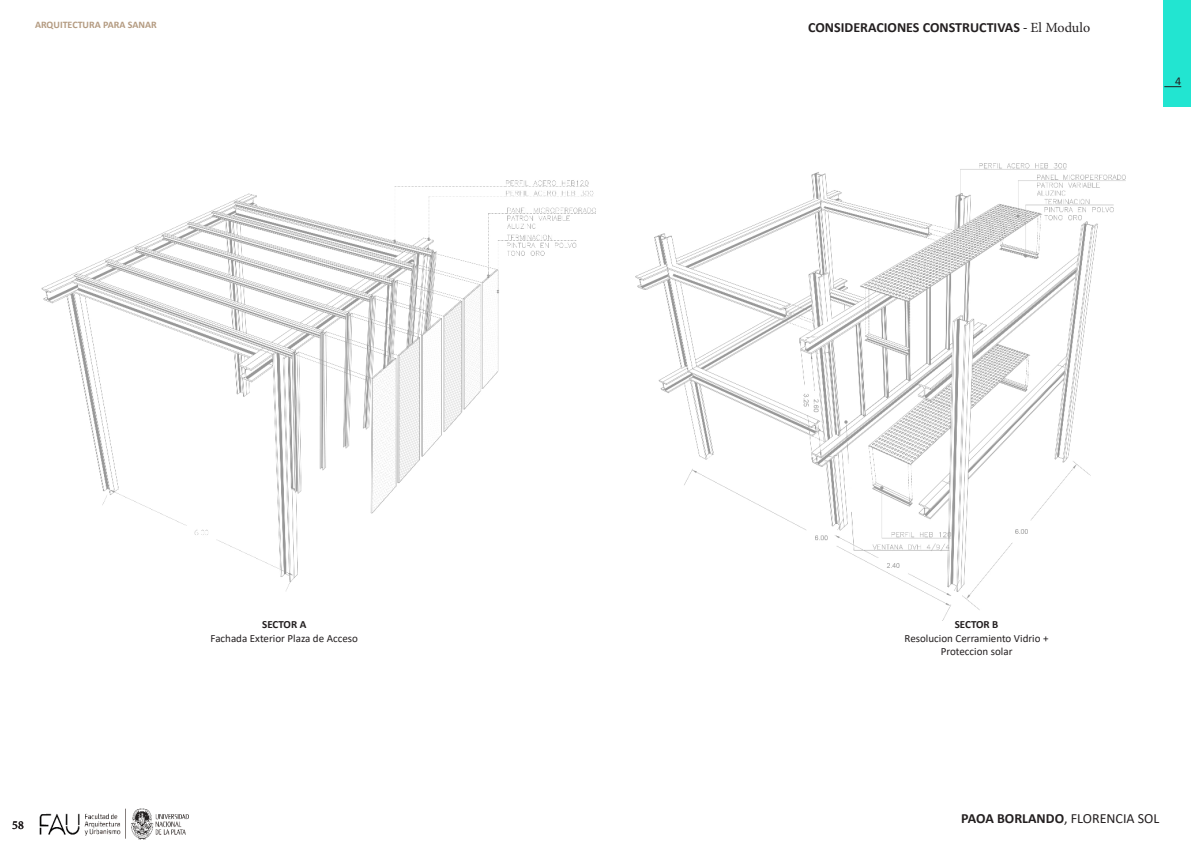
<style>
.page{position:relative;width:1191px;height:842px;background:#fff}
.page>*{position:absolute;margin:0;border:0;box-sizing:border-box;transform-origin:0 0}
.t1{font:700 14px "Calibri";color:#231f20}
.t2{font:14px "Calibri";color:#231f20}
.t3{font:12px "Minion Pro";color:#231f20}
.t4{font:12px "Calibri";color:#231f20}
.t5{font:11px/13.2px "Calibri";color:#231f20;text-align:center}
.t6{font:700 11px "Calibri";color:#231f20}
.t7{font:700 10px "Calibri";color:#b49b81}
.s1{font-weight:400}
.s2{font-family:"Minion Pro";font-weight:400}
.s3{font-weight:700}
</style>
<div class="page">
<div style="left:1163px;top:0;width:28px;height:107px;background:#22e5d1"></div>
<svg style="left:1164px;top:86px;width:17px;height:1px"></svg>
<img style="left:39px;top:809px;width:150px;height:31px">
<img style="left:41px;top:163px;width:1085px;height:457px">
<p class="t7" style="left:35px;top:22px;width:123px">ARQUITECTURA PARA SANAR</p>
<p class="t3" style="left:12px;top:820px;width:13px">58</p>
<p class="t6" style="left:262px;top:619px;width:46px">SECTOR A</p>
<p class="t5" style="left:211px;top:631px;width:149px">Fachada Exterior Plaza de Acceso</p>
<p class="t1" style="left:808px;top:21px;width:283px">CONSIDERACIONES CONSTRUCTIVAS <span class="s1">-</span> <span class="s2">El Modulo</span></p>
<p class="t4" style="left:1175px;top:78px;width:8px">4</p>
<p class="t6" style="left:954px;top:619px;width:45px">SECTOR B</p>
<p class="t5" style="left:904px;top:631px;width:145px">Resolucion Cerramiento Vidrio +<br>Proteccion solar</p>
<p class="t2" style="left:961px;top:814px;width:200px"><span class="s3">PAOA BORLANDO</span>, FLORENCIA SOL</p>
</div>
